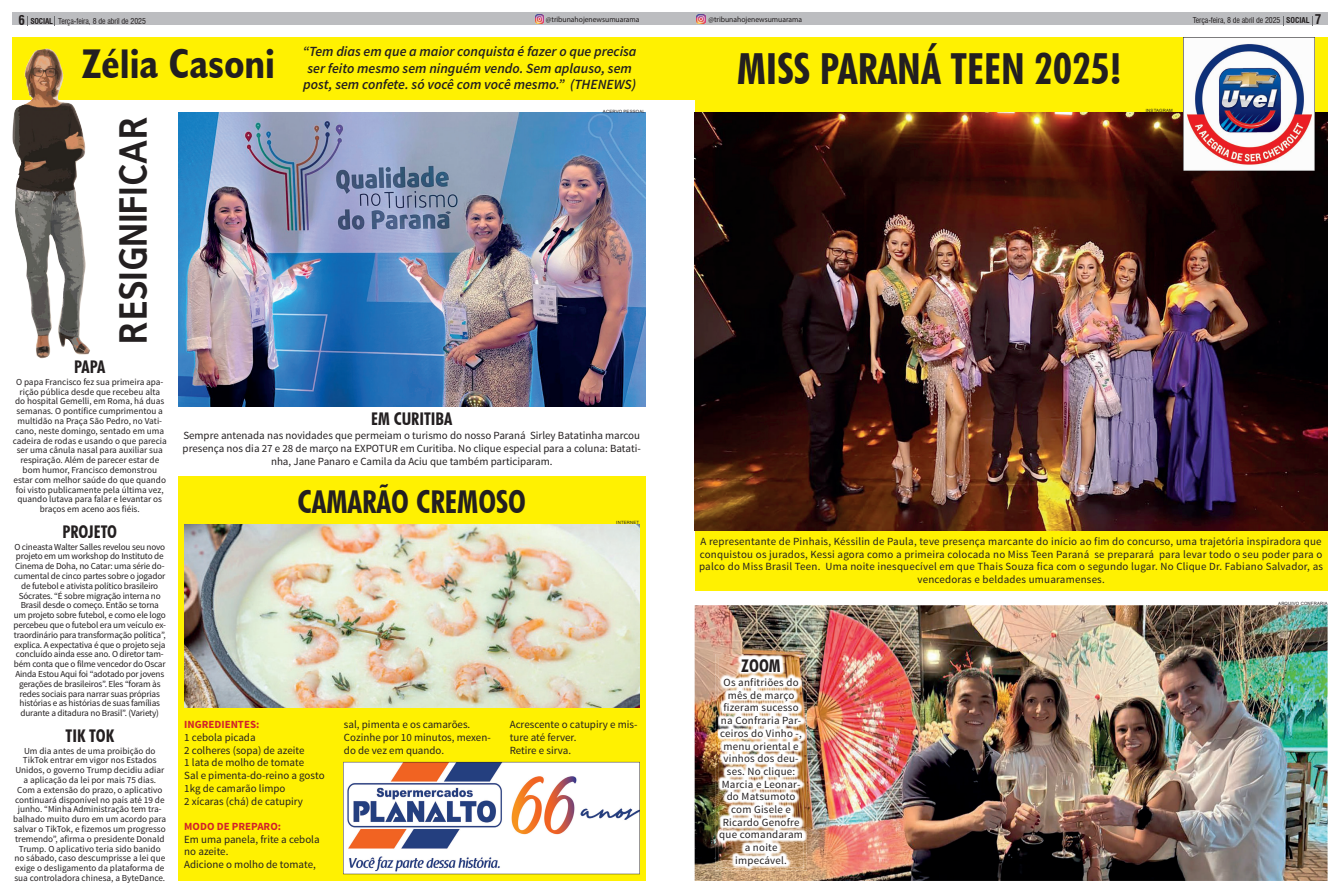
<style>
.page{position:relative;width:1340px;height:893px;background:#fff}
.page>*{position:absolute;margin:0;border:0;box-sizing:border-box;transform-origin:0 0}
.t1{font:700 condensed 42.88px "Futura BT";color:#231f20}
.t2{font:700 condensed 41.56px "Humanist 521 BT";color:#231f20}
.t3{font:700 37.62px "Francophil Sans";color:#231f20}
.t4{font:700 condensed 31.5px "Futura BT";color:#231f20}
.t5{font:700 condensed 17.5px "Futura BT";color:#231f20}
.t6{font:italic 600 14px/16.6px "Source Sans Pro";color:#231f20;text-align:center}
.t7{font:10.94px/12.7px "Source Sans Pro";letter-spacing:.02em;color:#231f20;text-align:center}
.t8{font:10.94px/12.7px "Source Sans Pro";color:#231f20}
.t9{font:700 10.94px "Source Sans Pro";color:#d1232a}
.t10{font:9.19px/9.8px "Source Sans Pro";letter-spacing:-.01em;color:#231f20;text-align:center}
.t11{font:condensed 7.88px "Swiss 721 BT";letter-spacing:-.01em;color:#231f20}
.t12{font:7.88px "Myriad Pro";color:#231f20;scale:.96 1}
.t13{font:4.38px "Arial";letter-spacing:.035em;color:#231f20}
.s1{font-weight:700;font-size:13.12px}
.s2{font-weight:700}
</style>
<div class="page">
<div style="left:694px;top:92px;width:633px;height:498px;background:#fff101"></div>
<img style="left:694px;top:113px;width:633px;height:418px">
<div style="left:178px;top:476px;width:467px;height:405px;background:#fff101"></div>
<div style="left:12px;top:12px;width:646px;height:13px;background:#bcbdc0"></div>
<div style="left:658px;top:12px;width:669px;height:13px;background:#bcbdc0"></div>
<div style="left:12px;top:38px;width:1315px;height:62px;background:#fff101"></div>
<img style="left:12px;top:49px;width:78px;height:310px">
<svg style="left:535px;top:15px;width:9px;height:9px"></svg>
<svg style="left:697px;top:15px;width:8px;height:9px"></svg>
<svg style="left:343px;top:762px;width:297px;height:112px;background:#d7ced3"></svg>
<img style="left:1183px;top:38px;width:131px;height:133px">
<img style="left:694px;top:605px;width:633px;height:276px">
<img style="left:179px;top:113px;width:466px;height:293px">
<img style="left:184px;top:524px;width:456px;height:184px">
<img style="left:715px;top:654px;width:91px;height:217px">
<img style="left:718px;top:657px;width:85px;height:211px">
<p class="t11" style="left:19px;top:16px;width:129px"><span class="s1">6</span> <span class="s2">SOCIAL</span> Terça-feira, 8 de abril de 2025</p>
<p class="t11" style="left:1192px;top:15px;width:130px">Terça-feira, 8 de abril de 2025 <span class="s2">SOCIAL</span> <span class="s1">7</span></p>
<h2 class="t2" style="left:82px;top:38px;width:194px">Zélia Casoni</h2>
<h3 class="t3" style="left:111px;top:344px;width:229px;rotate:-90deg">RESIGNIFICAR</h3>
<p class="t12" style="left:546px;top:15px;width:99px">@tribunahojenewsumuarama</p>
<p class="t12" style="left:708px;top:15px;width:99px">@tribunahojenewsumuarama</p>
<h3 class="t6" style="left:303px;top:43px;width:335px">“Tem dias em que a maior conquista é fazer o que precisa ser feito mesmo sem ninguém vendo. Sem aplauso, sem post, sem confete. só você com você mesmo.” (THENEWS)</h3>
<h1 class="t1" style="left:737px;top:42px;width:386px">MISS PARANÁ TEEN 2025!</h1>
<p class="t13" style="left:1145px;top:107px;width:28px">INSTAGRAM</p>
<p class="t13" style="left:603px;top:108px;width:43px">ACERVO PESSOAL</p>
<h3 class="t5" style="left:74px;top:356px;width:32px">PAPA</h3>
<p class="t10" style="left:13px;top:377px;width:156px">O papa Francisco fez sua primeira apa&shy;rição pública desde que recebeu alta<br>do hospital Gemelli, em Roma, há duas semanas. O pontífice cumprimentou a multidão na Praça São Pedro, no Vati&shy;cano, neste domingo, sentado em uma cadeira de rodas e usando o que parecia ser uma cânula nasal para auxiliar sua respiração. Além de parecer estar de bom humor, Francisco demonstrou estar com melhor saúde do que quando foi visto publicamente pela última vez, quando lutava para falar e levantar os braços em aceno aos fiéis.</p>
<h3 class="t5" style="left:62px;top:521px;width:56px">PROJETO</h3>
<p class="t10" style="left:14px;top:542px;width:154px">O cineasta Walter Salles revelou seu novo projeto em um workshop do Instituto de Cinema de Doha, no Catar: uma série do&shy;cumental de cinco partes sobre o jogador de futebol e ativista político brasileiro Sócrates. “É sobre migração interna no Brasil desde o começo. Então se torna um projeto sobre futebol, e como ele logo percebeu que o futebol era um veículo ex&shy;traordinário para transformação política”, explica. A expectativa é que o projeto seja concluído ainda esse ano. O diretor tam&shy;bém conta que o filme vencedor do Oscar Ainda Estou Aqui foi “adotado por jovens gerações de brasileiros”. Eles “foram às redes sociais para narrar suas próprias histórias e as histórias de suas famílias durante a ditadura no Brasil”. (Variety)</p>
<h3 class="t5" style="left:66px;top:725px;width:50px">TIK TOK</h3>
<p class="t10" style="left:13px;top:746px;width:154px">Um dia antes de uma proibição do TikTok entrar em vigor nos Estados Unidos, o governo Trump decidiu adiar a aplicação da lei por mais 75 dias.<br>Com a extensão do prazo, o aplicativo continuará disponível no país até 19 de junho. “Minha Administração tem tra&shy;balhado muito duro em um acordo para salvar o TikTok, e fizemos um progresso tremendo”, afirma o presidente Donald Trump. O aplicativo teria sido banido no sábado, caso descumprisse a lei que exige o desligamento da plataforma de sua controladora chinesa, a ByteDance.</p>
<h3 class="t5" style="left:371px;top:408px;width:82px">EM CURITIBA</h3>
<p class="t8" style="left:183px;top:429px;width:460px;text-align:center">Sempre antenada nas novidades que permeiam o turismo do nosso Paraná Sirley Batatinha marcou presença nos dia 27 e 28 de março na EXPOTUR em Curitiba. No clique especial para a coluna: Batati&shy;nha, Jane Panaro e Camila da Aciu que também participaram.</p>
<h3 class="t4" style="left:297px;top:482px;width:230px">CAMARÃO CREMOSO</h3>
<p class="t13" style="left:616px;top:519px;width:24px">INTERNET</p>
<p class="t9" style="left:184px;top:718px;width:77px">INGREDIENTES:</p>
<p class="t8" style="left:184px;top:731px;width:142px">1 cebola picada<br>2 colheres (sopa) de azeite<br>1 lata de molho de tomate<br>Sal e pimenta-do-reino a gosto<br>1kg de camarão limpo<br>2 xícaras (chá) de catupiry</p>
<p class="t9" style="left:184px;top:819px;width:98px">MODO DE PREPARO:</p>
<p class="t8" style="left:184px;top:833px;width:137px">Em uma panela, frite a cebola no azeite.<br>Adicione o molho de tomate,</p>
<p class="t8" style="left:344px;top:719px;width:148px">sal, pimenta e os camarões.<br>Cozinhe por 10 minutos, mexen&shy;do de vez em quando.</p>
<p class="t8" style="left:510px;top:719px;width:129px">Acrescente o catupiry e mis&shy;ture até ferver.<br>Retire e sirva.</p>
<p class="t7" style="left:699px;top:535px;width:625px">A representante de Pinhais, Késsilin de Paula, teve presença marcante do início ao fim do concurso, uma trajetória inspiradora que conquistou os jurados, Kessi agora como a primeira colocada no Miss Teen Paraná se preparará para levar todo o seu poder para o palco do Miss Brasil Teen. Uma noite inesquecível em que Thais Souza fica com o segundo lugar. No Clique Dr. Fabiano Salvador, as vencedoras e beldades umuaramenses.</p>
<h3 class="t5" style="left:741px;top:655px;width:40px">ZOOM</h3>
<p class="t7" style="left:719px;top:676px;width:85px">Os anfitriões do mês de março fizeram sucesso na Confraria Par&shy;ceiros do Vinho -, menu oriental e vinhos dos deu&shy;ses. No clique:<br>Marcia e Leonar&shy;do Matsumoto com Gisele e<br>Ricardo Genofre que comandaram a noite impecável.</p>
<p class="t13" style="left:1278px;top:600px;width:51px">ARQUIVO CONFRARIA</p>
</div>
